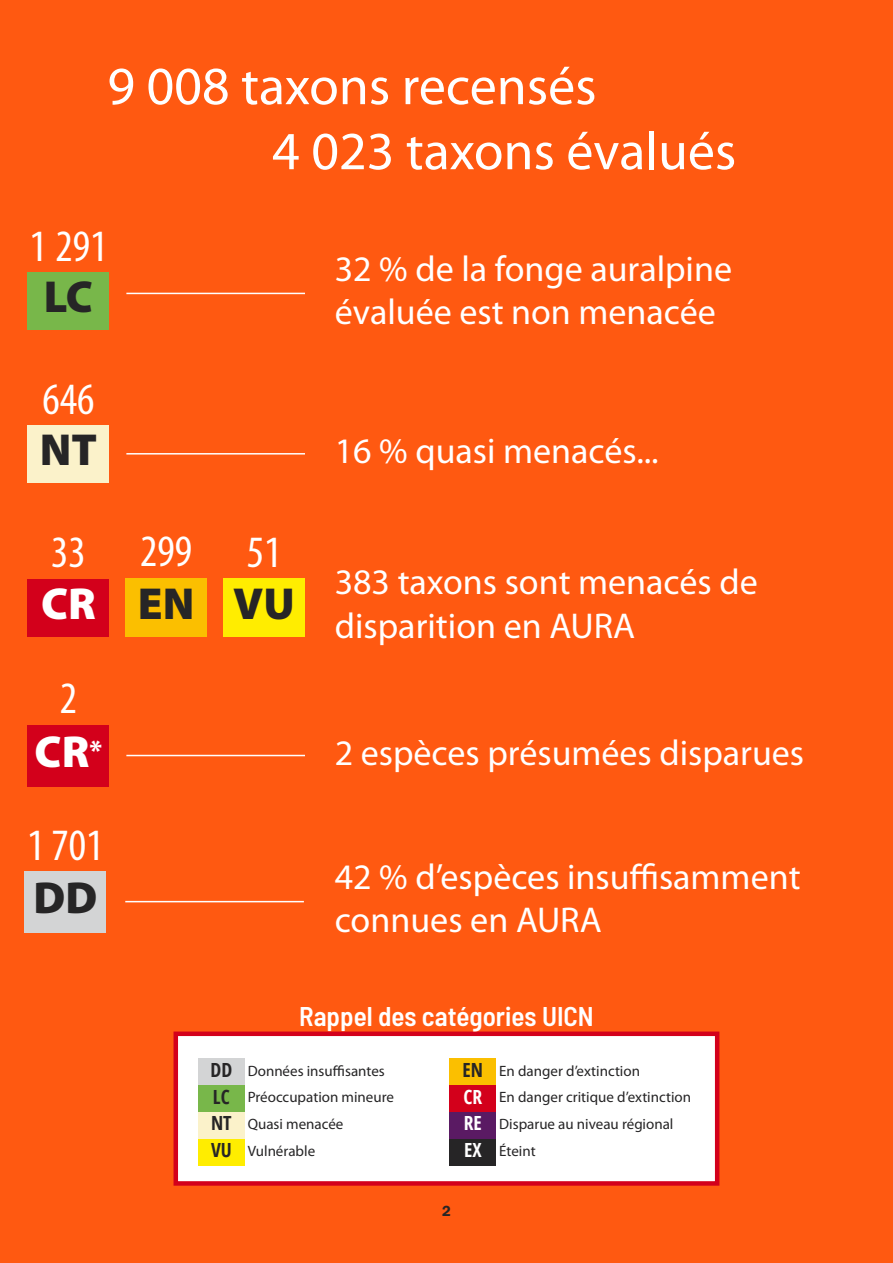
<style>
.page{position:relative;width:893px;height:1263px;background:#fff}
.page>*{position:absolute;margin:0;border:0;box-sizing:border-box;transform-origin:0 0}
.t1{font:54px/65.1px "Myriad Pro";color:#fff}
.t2{font:condensed 45px "Myriad Pro";color:#fff}
.t3{font:900 45px "Myriad Pro";color:#262526}
.t4{font:900 45px "Myriad Pro";color:#fff}
.t5{font:36px/43.2px "Myriad Pro";color:#fff}
.t6{font:600 semi-condensed 27px "Barlow";color:#fff}
.t7{font:15px "Myriad Pro";color:#262526}
.t8{font:600 15px "Franklin Gothic";color:#262526}
.s1{color:#fff}
.s2{font-family:"Open Sans";font-weight:700;font-stretch:condensed;font-size:19.5px}
.s3{font-family:"Open Sans";font-weight:700;font-stretch:condensed;font-size:19.5px;color:#fff}
</style>
<div class="page">
<div style="left:0;top:0;width:892px;height:1263px;background:#ff5911"></div>
<div style="left:27px;top:272px;width:82px;height:57px;background:#78b74a"></div>
<div style="left:27px;top:425px;width:82px;height:57px;background:#fbf2ca"></div>
<div style="left:223px;top:578px;width:82px;height:58px;background:#ffed00"></div>
<div style="left:125px;top:578px;width:82px;height:58px;background:#fbbf00"></div>
<div style="left:27px;top:579px;width:82px;height:57px;background:#d3001b"></div>
<div style="left:27px;top:725px;width:82px;height:61px;background:#d3001b"></div>
<div style="left:24px;top:871px;width:82px;height:61px;background:#d3d4d5"></div>
<div style="left:178px;top:1036px;width:537px;height:145px;background:#fff"></div>
<div style="left:174px;top:1031px;width:545px;height:155px;border:5px solid #d3001b"></div>
<div style="left:198px;top:1058px;width:47px;height:27px;background:#d3d4d5"></div>
<div style="left:449px;top:1058px;width:47px;height:27px;background:#fbbf00"></div>
<div style="left:198px;top:1085px;width:47px;height:27px;background:#78b74a"></div>
<div style="left:449px;top:1085px;width:47px;height:27px;background:#d3001b"></div>
<div style="left:198px;top:1112px;width:47px;height:27px;background:#fbf2ca"></div>
<div style="left:449px;top:1112px;width:47px;height:27px;background:#5a1a63"></div>
<div style="left:198px;top:1139px;width:47px;height:26px;background:#ffed00"></div>
<div style="left:449px;top:1139px;width:47px;height:26px;background:#262526"></div>
<hr style="left:126px;top:293px;width:179px;height:1px;background:#fff">
<hr style="left:126px;top:453px;width:179px;height:1px;background:#fff">
<hr style="left:126px;top:755px;width:179px;height:1px;background:#fff">
<hr style="left:125px;top:901px;width:179px;height:1px;background:#fff">
<h1 class="t1" style="left:272px;top:55px;width:466px;text-indent:-165px">9 008 taxons recensés<br>4 023 taxons évalués</h1>
<p class="t2" style="left:29px;top:219px;width:80px">1 291</p>
<p class="t3" style="left:44px;top:270px;width:51px">LC</p>
<p class="t2" style="left:42px;top:372px;width:53px">646</p>
<p class="t3" style="left:40px;top:423px;width:59px">NT</p>
<p class="t2" style="left:51px;top:525px;width:232px">33 299 51</p>
<p class="t3" style="left:41px;top:577px;width:255px"><span class="s1">CR</span> EN VU</p>
<p class="t2" style="left:60px;top:671px;width:19px">2</p>
<p class="t4" style="left:35px;top:725px;width:69px">CR<sup>*</sup></p>
<p class="t2" style="left:27px;top:818px;width:78px">1 701</p>
<p class="t3" style="left:33px;top:871px;width:65px">DD</p>
<p class="t5" style="left:335px;top:248px;width:399px">32 % de la fonge auralpine évaluée est non menacée</p>
<p class="t5" style="left:335px;top:430px;width:326px">16 % quasi menacés...</p>
<p class="t5" style="left:335px;top:562px;width:425px">383 taxons sont menacés de disparition en AURA</p>
<p class="t5" style="left:335px;top:732px;width:471px">2 espèces présumées disparues</p>
<p class="t5" style="left:335px;top:856px;width:467px">42 % d’espèces insuffisamment connues en AURA</p>
<p class="t6" style="left:299px;top:1006px;width:296px">Rappel des catÈgories UICN</p>
<p class="t7" style="left:210px;top:1063px;width:176px"><span class="s2">DD</span> Données insuffisantes</p>
<p class="t7" style="left:463px;top:1063px;width:179px"><span class="s2">EN</span> En danger d’extinction</p>
<p class="t7" style="left:213px;top:1090px;width:183px"><span class="s2">LC</span> Préoccupation mineure</p>
<p class="t7" style="left:463px;top:1090px;width:229px"><span class="s3">CR</span> En danger critique d’extinction</p>
<p class="t7" style="left:211px;top:1116px;width:134px"><span class="s2">NT</span> Quasi menacée</p>
<p class="t7" style="left:464px;top:1116px;width:211px"><span class="s3">RE</span> Disparue au niveau régional</p>
<p class="t7" style="left:211px;top:1143px;width:106px"><span class="s2">VU</span> Vulnérable</p>
<p class="t7" style="left:464px;top:1143px;width:73px"><span class="s3">EX</span> Éteint</p>
<p class="t8" style="left:442px;top:1202px;width:10px">2</p>
</div>
